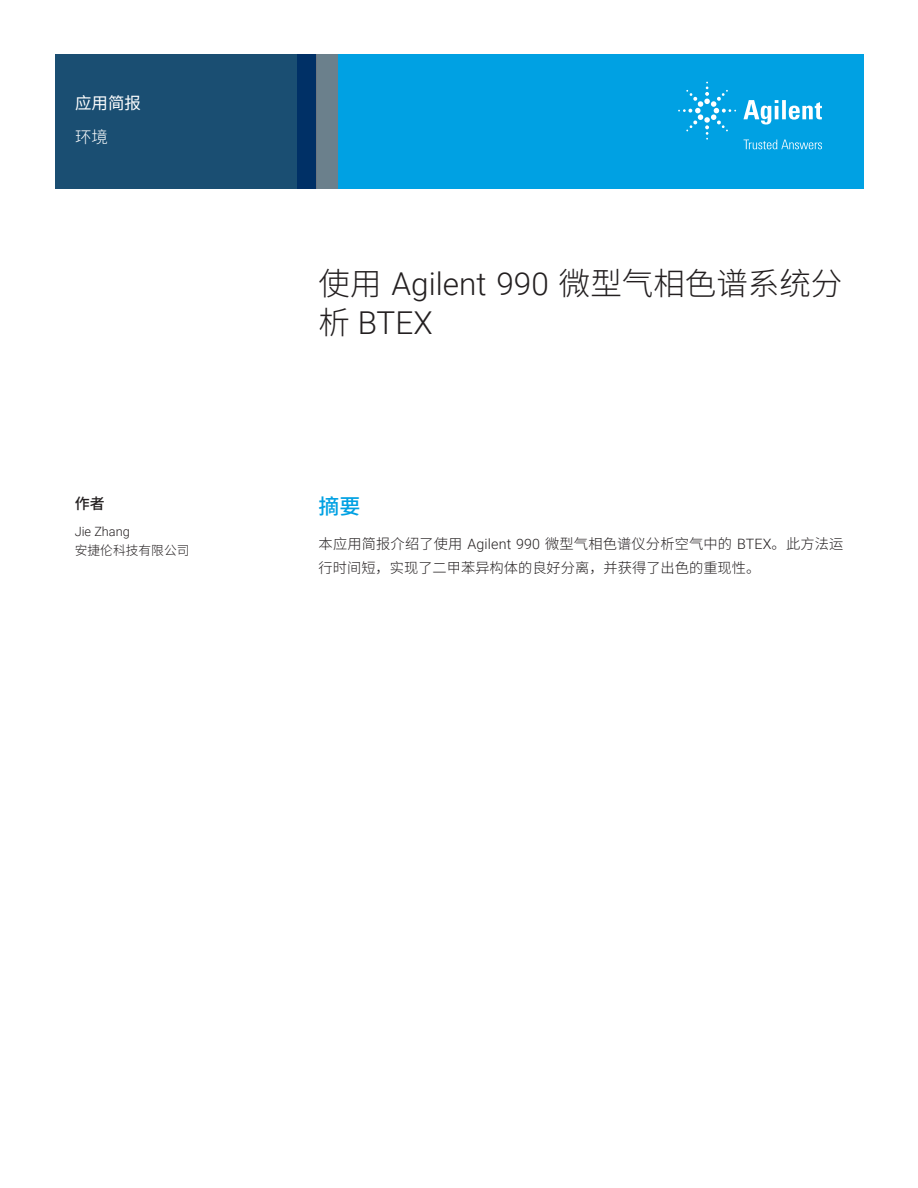
<style>
.page{position:relative;width:918px;height:1188px;background:#fff}
.page>*{position:absolute;margin:0;border:0;box-sizing:border-box;transform-origin:0 0}
.t1{font:300 31.5px "Noto Sans CJ Ksc";color:#231f20}
.t2{font:300 31.5px "Roboto";color:#231f20}
.t3{font:500 21px "Noto Sans CJ Ksc";color:#00a1e3}
.t4{font:16.5px "Noto Sans CJ Ksc";color:#fff}
.t5{font:300 16.5px "Noto Sans CJ Ksc";color:#fff}
.t6{font:500 15px "Noto Sans CJ Ksc";color:#231f20}
.t7{font:300 14.25px/23.2px "Noto Sans CJ Ksc";color:#231f20}
.t8{font:300 12.75px "Noto Sans CJ Ksc";color:#231f20}
.t9{font:300 12.75px "Roboto";color:#231f20}
.s1{font-family:"Roboto"}
.s2{font-family:"Noto Sans CJ Ksc"}
</style>
<div class="page">
<div style="left:297px;top:54px;width:567px;height:135px;background:#00a1e3"></div>
<svg style="left:55px;top:54px;width:261px;height:135px;background:#184b71"></svg>
<div style="left:316px;top:54px;width:22px;height:135px;background:#6b808c"></div>
<svg style="left:743px;top:100px;width:79px;height:25px"></svg>
<svg style="left:678px;top:82px;width:58px;height:58px"></svg>
<svg style="left:744px;top:140px;width:78px;height:9px"></svg>
<p class="t4" style="left:75px;top:94px;width:67px">应用简报</p>
<p class="t5" style="left:75px;top:127px;width:34px">环境</p>
<p class="t6" style="left:75px;top:495px;width:31px">作者</p>
<p class="t9" style="left:75px;top:523px;width:57px">Jie Zhang</p>
<p class="t8" style="left:75px;top:543px;width:116px">安捷伦科技有限公司</p>
<h1 class="t1" style="left:319px;top:265px;width:525px">使用 <span class="s1">Agilent 990</span> 微型气相色谱系统分</h1>
<h1 class="t2" style="left:319px;top:300px;width:116px"><span class="s2">析</span> BTEX</h1>
<h2 class="t3" style="left:319px;top:494px;width:43px">摘要</h2>
<p class="t7" style="left:319px;top:533px;width:526px">本应用简报介绍了使用 <span class="s1">Agilent 990</span> 微型气相色谱仪分析空气中的 <span class="s1">BTEX</span>。此方法运行时间短，实现了二甲苯异构体的良好分离，并获得了出色的重现性。</p>
</div>
